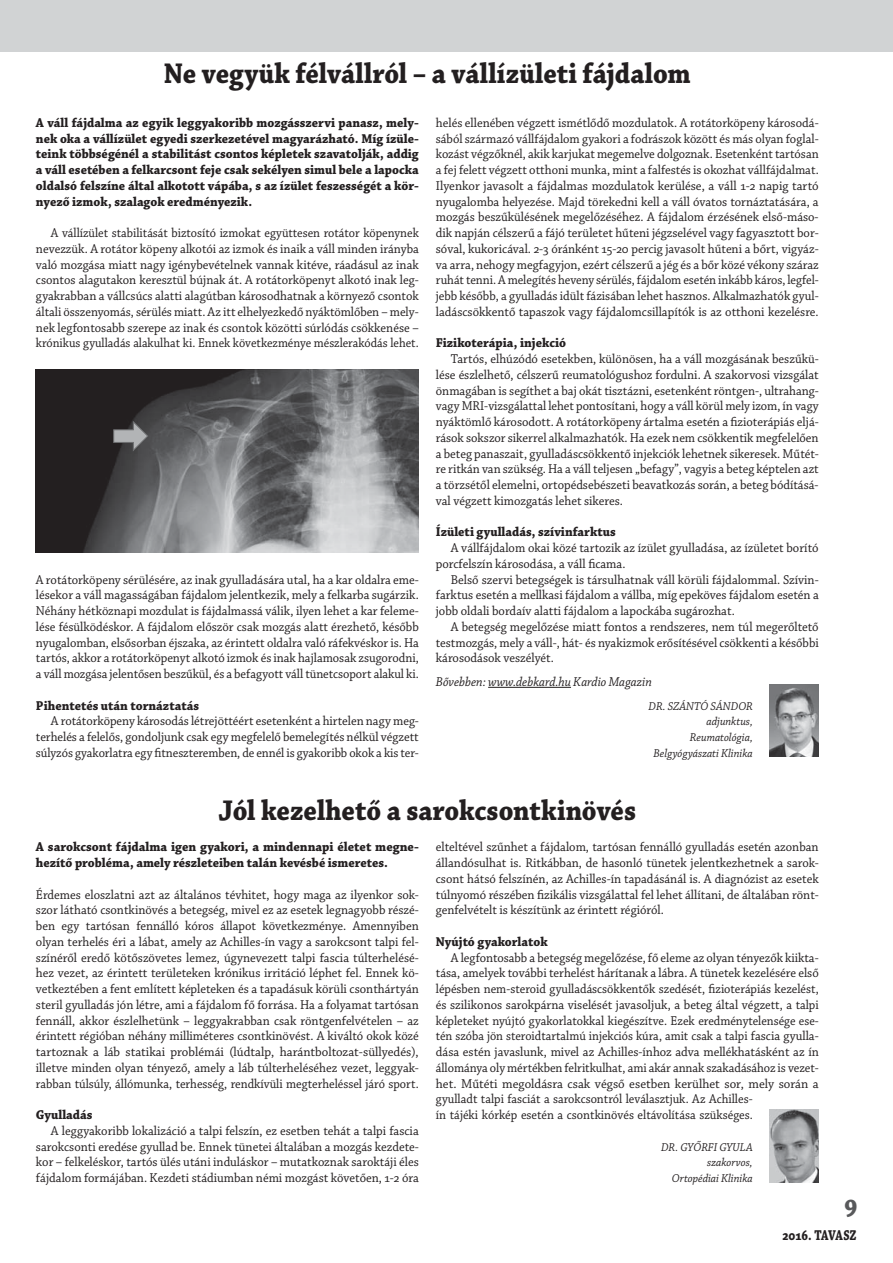
<style>
.page{position:relative;width:893px;height:1263px;background:#fff}
.page>*{position:absolute;margin:0;border:0;box-sizing:border-box;transform-origin:0 0}
.t1{font:700 30px "Chaparral Pro";color:#231f20;scale:.9 1}
.t2{font:700 27px "Chaparral Pro";color:#58595b;scale:.9 1}
.t3{font:700 15px "Chaparral Pro";letter-spacing:-.005em;color:#231f20;scale:.8 1}
.t4{font:13.5px/15.8px "Chaparral Pro";color:#231f20;text-align:justify;scale:.94 1}
.t5{font:13.5px/15.8px "Chaparral Pro";color:#231f20;text-align:justify;scale:.93 1}
.t6{font:13.5px/15.8px "Chaparral Pro";color:#231f20;text-align:justify;scale:.92 1}
.t7{font:700 13.5px/15.8px "Chaparral Pro";color:#231f20;text-align:justify;scale:.94 1}
.t8{font:700 13.5px/15.8px "Chaparral Pro";color:#231f20;scale:.95 1}
.t9{font:italic 13.5px "Chaparral Pro";color:#231f20;scale:.94 1}
.t10{font:italic 12px/15.8px "Chaparral Pro";color:#231f20;text-align:right;scale:.94 1}
</style>
<div class="page">
<div style="left:0;top:0;width:892px;height:51px;background:#d1d3d4"></div>
<hr style="left:488px;top:687px;width:83px;height:1px;background:#231f20">
<img style="left:769px;top:685px;width:49px;height:72px">
<img style="left:36px;top:369px;width:383px;height:183px">
<svg style="left:113px;top:421px;width:36px;height:31px"></svg>
<img style="left:769px;top:1110px;width:49px;height:72px">
<h1 class="t1" style="left:164px;top:62px;width:587px">Ne vegyük félvállról – a vállízületi fájdalom</h1>
<p class="t7" style="left:36px;top:116px;width:409px">A váll fájdalma az egyik leggyakoribb mozgásszervi panasz, mely&shy;nek oka a vállízület egyedi szerkezetével magyarázható. Míg ízüle&shy;teink többségénél a stabilitást csontos képletek szavatolják, addig a váll esetében a felkarcsont feje csak sekélyen simul bele a lapocka oldalsó felszíne által alkotott vápába, s az ízület feszességét a kör&shy;nyező izmok, szalagok eredményezik.</p>
<p class="t6" style="left:36px;top:226px;width:418px;text-indent:15px">A vállízület stabilitását biztosító izmokat együttesen rotátor köpenynek nevezzük. A rotátor köpeny alkotói az izmok és inaik a váll minden irányba való mozgása miatt nagy igénybevételnek vannak kitéve, ráadásul az inak csontos alagutakon keresztül bújnak át. A rotátorköpenyt alkotó inak leg&shy;gyakrabban a vállcsúcs alatti alagútban károsodhatnak a környező csontok általi összenyomás, sérülés miatt. Az itt elhelyezkedő nyáktömlőben – mely&shy;nek legfontosabb szerepe az inak és csontok közötti súrlódás csökkenése – krónikus gyulladás alakulhat ki. Ennek következménye mészlerakódás lehet.</p>
<p class="t4" style="left:36px;top:573px;width:409px">A rotátorköpeny sérülésére, az inak gyulladására utal, ha a kar oldalra eme&shy;lésekor a váll magasságában fájdalom jelentkezik, mely a felkarba sugárzik.<br>Néhány hétköznapi mozdulat is fájdalmassá válik, ilyen lehet a kar feleme&shy;lése fésülködéskor. A fájdalom először csak mozgás alatt érezhető, később nyugalomban, elsősorban éjszaka, az érintett oldalra való ráfekvéskor is. Ha tartós, akkor a rotátorköpenyt alkotó izmok és inak hajlamosak zsugorodni, a váll mozgása jelentősen beszűkül, és a befagyott váll tünetcsoport alakul ki.</p>
<p class="t7" style="left:36px;top:699px;width:175px">Pihentetés után tornáztatás</p>
<p class="t5" style="left:36px;top:714px;width:413px;text-indent:15px">A rotátorköpeny károsodás létrejöttéért esetenként a hirtelen nagy meg&shy;terhelés a felelős, gondoljunk csak egy megfelelő bemelegítés nélkül végzett súlyzós gyakorlatra egy fitneszteremben, de ennél is gyakoribb okok a kis ter-</p>
<p class="t4" style="left:436px;top:116px;width:409px">helés ellenében végzett ismétlődő mozdulatok. A rotátorköpeny károsodá&shy;sából származó vállfájdalom gyakori a fodrászok között és más olyan foglal&shy;kozást végzőknél, akik karjukat megemelve dolgoznak. Esetenként tartósan a fej felett végzett otthoni munka, mint a falfestés is okozhat vállfájdalmat.<br>Ilyenkor javasolt a fájdalmas mozdulatok kerülése, a váll 1-2 napig tartó nyugalomba helyezése. Majd törekedni kell a váll óvatos tornáztatására, a mozgás beszűkülésének megelőzéséhez. A fájdalom érzésének első-máso&shy;dik napján célszerű a fájó területet hűteni jégzselével vagy fagyasztott bor&shy;sóval, kukoricával. 2-3 óránként 15-20 percig javasolt hűteni a bőrt, vigyáz&shy;va arra, nehogy megfagyjon, ezért célszerű a jég és a bőr közé vékony száraz ruhát tenni. A melegítés heveny sérülés, fájdalom esetén inkább káros, legfel&shy;jebb később, a gyulladás idült fázisában lehet hasznos. Alkalmazhatók gyul&shy;ladáscsökkentő tapaszok vagy fájdalomcsillapítók is az otthoni kezelésre.</p>
<p class="t7" style="left:436px;top:336px;width:140px">Fizikoterápia, injekció</p>
<p class="t4" style="left:436px;top:352px;width:409px;text-indent:15px">Tartós, elhúzódó esetekben, különösen, ha a váll mozgásának beszűkü&shy;lése észlelhető, célszerű reumatológushoz fordulni. A szakorvosi vizsgálat önmagában is segíthet a baj okát tisztázni, esetenként röntgen-, ultrahang&shy;vagy MRI-vizsgálattal lehet pontosítani, hogy a váll körül mely izom, ín vagy nyáktömlő károsodott. A rotátorköpeny ártalma esetén a fizioterápiás eljá&shy;rások sokszor sikerrel alkalmazhatók. Ha ezek nem csökkentik megfelelően a beteg panaszait, gyulladáscsökkentő injekciók lehetnek sikeresek. Műtét&shy;re ritkán van szükség. Ha a váll teljesen „befagy”, vagyis a beteg képtelen azt a törzsétől elemelni, ortopédsebészeti beavatkozás során, a beteg bódításá&shy;val végzett kimozgatás lehet sikeres.</p>
<p class="t7" style="left:436px;top:525px;width:193px">Ízületi gyulladás, szívinfarktus</p>
<p class="t4" style="left:436px;top:541px;width:408px;text-indent:15px">A vállfájdalom okai közé tartozik az ízület gyulladása, az ízületet borító porcfelszín károsodása, a váll ficama.</p>
<p class="t4" style="left:436px;top:573px;width:409px;text-indent:15px">Belső szervi betegségek is társulhatnak váll körüli fájdalommal. Szívin&shy;farktus esetén a mellkasi fájdalom a vállba, míg epeköves fájdalom esetén a jobb oldali bordaív alatti fájdalom a lapockába sugározhat.</p>
<p class="t4" style="left:436px;top:620px;width:409px;text-indent:15px">A betegség megelőzése miatt fontos a rendszeres, nem túl megeről tető testmozgás, mely a váll-, hát- és nyakizmok erősítésével csökkenti a ké sőbbi károsodások veszélyét.</p>
<p class="t9" style="left:436px;top:676px;width:231px">Bővebben: www.debkard.hu Kardio Magazin</p>
<p class="t10" style="left:648px;top:699px;width:112px">DR. SZÁNTÓ SÁNDOR adjunktus,<br>Reumatológia,<br>Belgyógyászati Klinika</p>
<h1 class="t1" style="left:218px;top:799px;width:465px">J ól kezelhető a sarokcsontkinövés</h1>
<p class="t8" style="left:36px;top:840px;width:404px">A sarokcsont fájdalma igen gyakori, a mindennapi életet megne&shy;hezítő probléma, amely részleteiben talán kevésbé ismeretes.</p>
<p class="t4" style="left:36px;top:888px;width:409px">Érdemes eloszlatni azt az általános tévhitet, hogy maga az ilyenkor sok&shy;szor látható csontkinövés a betegség, mivel ez az esetek legnagyobb részé&shy;ben egy tartósan fennálló kóros állapot következménye. Amennyiben olyan terhelés éri a lábat, amely az Achilles-ín vagy a sarokcsont talpi fel&shy;színéről eredő kötőszövetes lemez, úgynevezett talpi fascia túlterhelé sé&shy;hez vezet, az érintett területeken krónikus irritáció léphet fel. Ennek kö&shy;vetkeztében a fent említett képleteken és a tapadásuk körüli csonthártyán steril gyulladás jón létre, ami a fájdalom fő forrása. Ha a folyamat tartósan fennáll, akkor észlelhetünk – leggyakrabban csak röntgenfelvételen – az érintett régióban néhány milliméteres csontkinövést. A kiváltó okok közé tartoznak a láb statikai problémái (lúdtalp, harántboltozat-süllye dés), illetve minden olyan tényező, amely a láb túlterheléséhez vezet, leggyak&shy;rabban túlsúly, állómunka, terhesség, rendkívüli megterheléssel járó sport.</p>
<p class="t7" style="left:36px;top:1108px;width:62px">Gyulladás</p>
<p class="t4" style="left:36px;top:1124px;width:409px;text-indent:15px">A leggyakoribb lokalizáció a talpi felszín, ez esetben tehát a talpi fascia sarokcsonti eredése gyullad be. Ennek tünetei általában a mozgás kezdete&shy;kor – felkeléskor, tartós ülés utáni induláskor – mutatkoznak saroktáji éles fájdalom formájában. Kezdeti stádiumban némi mozgást követően, 1-2 óra</p>
<p class="t4" style="left:436px;top:840px;width:409px">elteltével szűnhet a fájdalom, tartósan fennálló gyulladás esetén azonban állandósulhat is. Ritkábban, de hasonló tünetek jelentkezhetnek a sarok&shy;csont hátsó felszínén, az Achilles-ín tapadásánál is. A diagnózist az esetek túlnyomó részében fizikális vizsgálattal fel lehet állítani, de általában rönt&shy;genfelvételt is készítünk az érintett régióról.</p>
<p class="t7" style="left:436px;top:935px;width:120px">Nyújtó gyakorlatok</p>
<p class="t5" style="left:436px;top:951px;width:413px;text-align:left;text-indent:15px">A legfontosabb a betegség megelőzése, fő eleme az olyan tényezők kiikta&shy;tása, amelyek további terhelést hárítanak a lábra. A tünetek kezelésére első lépésben nem-steroid gyulladáscsökkentők szedését, fizioterá piás kezelést, és szili konos sarokpárna viselését javasoljuk, a beteg által végzett, a talpi képle teket nyújtó gyakorlatokkal kiegészítve. Ezek ered ménytelensége ese&shy;tén szóba jön steroidtartalmú injekciós kúra, amit csak a talpi fascia gyulla&shy;dása estén javaslunk, mivel az Achilles-ínhoz adva mellékhatásként az ín állo mánya oly mértékben felritkulhat, ami akár annak szakadásához is vezet&shy;het. Műtéti megoldásra csak végső esetben kerül het sor, mely során a gyulladt talpi fasciát a sarokcsontról leválasztjuk. Az Achilles-<br>ín tájéki kórkép esetén a csontkinövés eltávolítása szükséges.</p>
<p class="t10" style="left:661px;top:1140px;width:99px">DR. GYŐRFI GYULA szakorvos,<br>Ortopédiai Klinika</p>
<h2 class="t2" style="left:844px;top:1193px;width:16px">9</h2>
<p class="t3" style="left:782px;top:1229px;width:94px">2016. TAVASZ</p>
</div>
